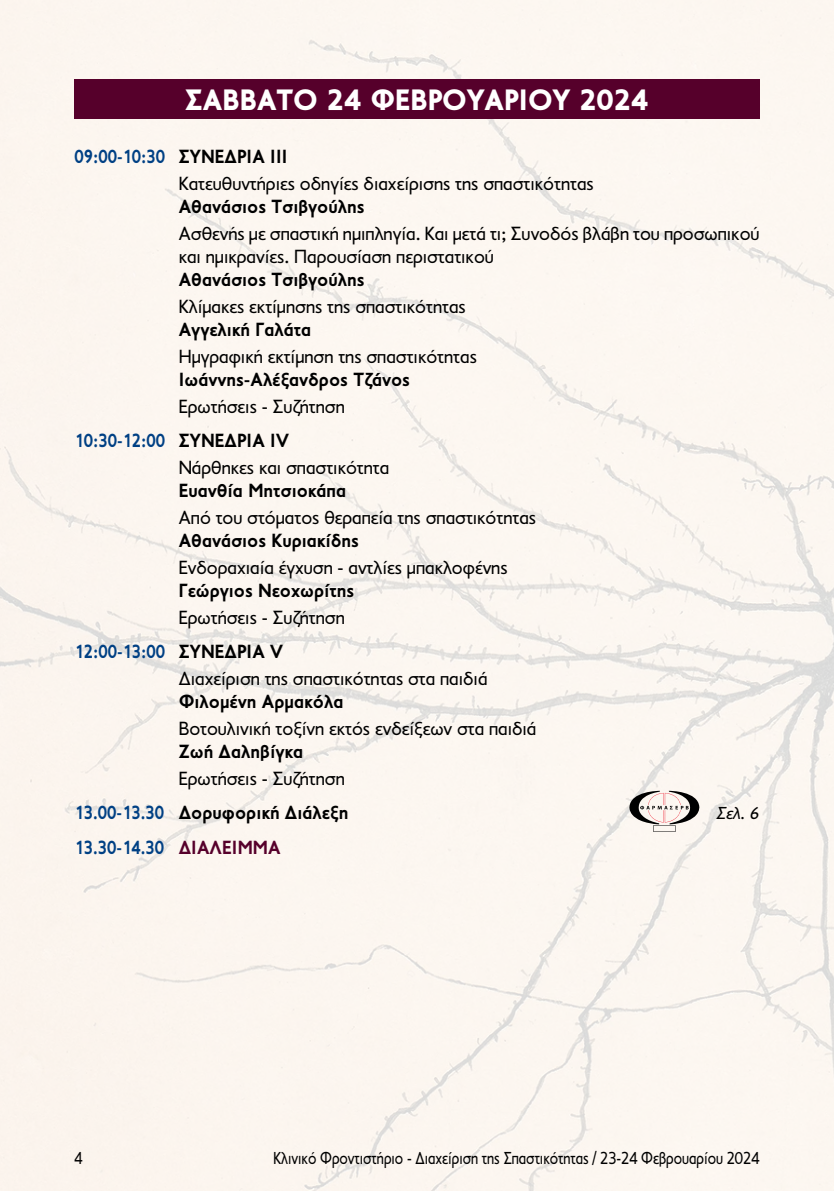
<style>
.page{position:relative;width:834px;height:1191px;background:#fff}
.page>*{position:absolute;margin:0;border:0;box-sizing:border-box;transform-origin:0 0}
.t1{font:900 29.75px "PF Transport";color:#fff}
.t2{font:19.25px/34.3px "PF Transport";color:#000}
.t3{font:700 19.25px "PF Transport";color:#000}
.t4{font:700 19.25px "PF Transport";color:#004084;scale:.85 1}
.t5{font:17.5px "PF Transport";color:#000;scale:.85 1}
.t6{font:italic 17.5px "PF Transport";color:#000}
.s1{font-weight:700;color:#004084}
.s2{font-weight:700}
.s3{color:#56002b}
</style>
<div class="page">
<div style="left:0;top:0;width:833px;height:1191px;background:#fcf6f0"></div>
<div style="left:74px;top:79px;width:685px;height:40px;background:#56002b"></div>
<svg style="left:629px;top:791px;width:70px;height:40px"></svg>
<h1 class="t1" style="left:185px;top:83px;width:464px">ΣΑΒΒΑΤΟ 24 ΦΕΒΡΟΥΑΡΙΟΥ 2024</h1>
<p class="t2" style="left:179px;top:143px;width:416px;line-height:26.8px;text-indent:-104px"><span class="s1">09:00-10:30</span> <span class="s2">ΣΥΝΕΔΡΙΑ III<br></span>Κατευθυντήριες οδηγίες διαχείρισης της σπαστικότητας</p>
<p class="t3" style="left:179px;top:196px;width:187px">Αθανάσιος Τσιβγούλης</p>
<p class="t2" style="left:179px;top:222px;width:582px;line-height:23.1px">Ασθενής με σπαστική ημιπληγία. Και μετά τι; Συνοδός βλάβη του προσωπικού και ημικρανίες. Παρουσίαση περιστατικού</p>
<p class="t3" style="left:179px;top:269px;width:187px">Αθανάσιος Τσιβγούλης</p>
<p class="t2" style="left:179px;top:289px;width:288px">Κλίμακες εκτίμησης της σπαστικότητας</p>
<p class="t3" style="left:179px;top:318px;width:134px">Αγγελική Γαλάτα</p>
<p class="t2" style="left:179px;top:339px;width:300px">Ημγραφική εκτίμηση της σπαστικότητας</p>
<p class="t3" style="left:179px;top:368px;width:233px">Ιωάννης-Αλέξανδρος Τζάνος</p>
<p class="t2" style="left:74px;top:389px;width:272px;text-indent:104px">Ερωτήσεις - Συζήτηση<br><span class="s1">10:30-12:00</span> <span class="s2">ΣΥΝΕΔΡΙΑ IV</span></p>
<p class="t2" style="left:179px;top:450px;width:212px">Νάρθηκες και σπαστικότητα</p>
<p class="t3" style="left:179px;top:479px;width:169px">Ευανθία Μητσιοκάπα</p>
<p class="t2" style="left:179px;top:500px;width:359px">Από του στόματος θεραπεία της σπαστικότητας</p>
<p class="t3" style="left:179px;top:529px;width:182px">Αθανάσιος Κυριακίδης</p>
<p class="t2" style="left:179px;top:550px;width:330px">Ενδοραχιαία έγχυση - αντλίες μπακλοφένης</p>
<p class="t3" style="left:179px;top:579px;width:177px">Γεώργιος Νεοχωρίτης</p>
<p class="t2" style="left:74px;top:600px;width:272px;text-indent:104px">Ερωτήσεις - Συζήτηση<br><span class="s1">12:00-13:00</span> <span class="s2">ΣΥΝΕΔΡΙΑ V</span></p>
<p class="t2" style="left:179px;top:661px;width:310px">Διαχείριση της σπαστικότητας στα παιδιά</p>
<p class="t3" style="left:179px;top:690px;width:166px">Φιλομένη Αρμακόλα</p>
<p class="t2" style="left:179px;top:711px;width:359px">Βοτουλινική τοξίνη εκτός ενδείξεων στα παιδιά</p>
<p class="t3" style="left:179px;top:740px;width:126px">Ζωή Δαληβίγκα</p>
<p class="t2" style="left:74px;top:761px;width:275px;text-align:right">Ερωτήσεις - Συζήτηση<br><span class="s1">13.00-13.30</span> <span class="s2">Δορυφορική Διάλεξη</span></p>
<h1 class="t1" style="left:170px;top:83px;width:494px">ΠΑΡΑΣΚΕΥΗ 23 ΦΕΒΡΟΥΑΡΙΟΥ 2024</h1>
<p class="t6" style="left:716px;top:803px;width:44px">Σελ. 6</p>
<p class="t4" style="left:74px;top:836px;width:244px">13.30-14.30 <span class="s3">ΔΙΆΛΕΙΜΜΑ</span></p>
<p class="t5" style="left:74px;top:1148px;width:11px">4</p>
<p class="t5" style="left:273px;top:1148px;width:573px">Κλινικό Φροντιστήριο - Διαχείριση της Σπαστικότητας / 23-24 Φεβρουαρίου 2024</p>
</div>
